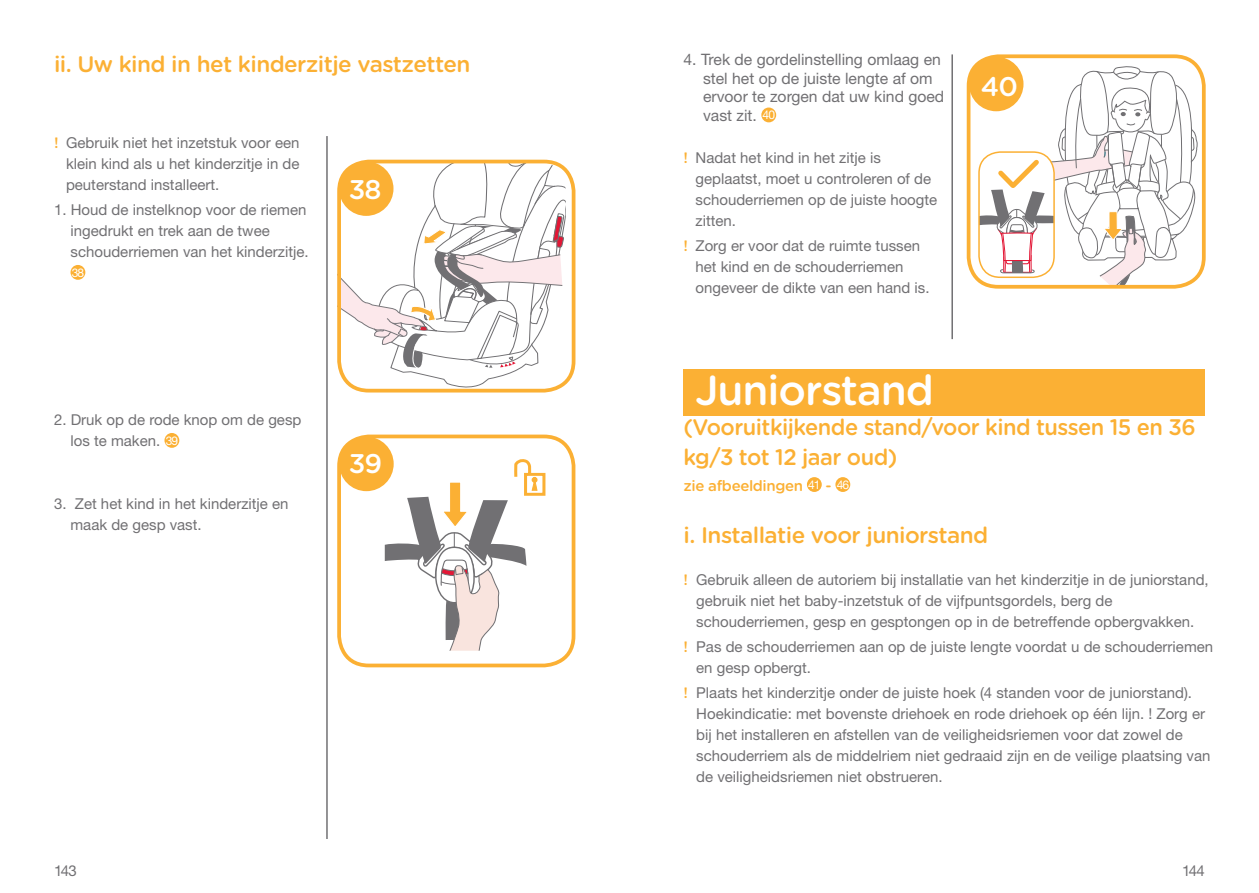
<style>
.page{position:relative;width:1259px;height:893px;background:#fff}
.page>*{position:absolute;margin:0;border:0;box-sizing:border-box;transform-origin:0 0}
.t1{font:500 42px "Gotham Rounded";letter-spacing:-.025em;color:#fff}
.t2{font:500 27px "Gotham Rounded";color:#fff}
.t3{font:500 22.5px/30px "Gotham Rounded";letter-spacing:-.025em;color:#fbb034}
.t4{font:15.75px/18.6px "Helvetica Neue LT Std";color:#717073}
.t5{font:15px/21px "Helvetica Neue LT Std";color:#717073}
.t6{font:500 15px "Gotham Rounded";letter-spacing:-.025em;color:#fbb034}
.t7{font:12px "Helvetica Neue LT Std";color:#fff}
.s1{font-family:"Gotham Rounded";font-weight:500;color:#fbb034}
.s2{font-size:12px;color:#fff}
.s3{font-family:"Helvetica Neue LT Std";font-weight:400;font-size:12px;color:#fff}
</style>
<div class="page">
<svg style="left:423px;top:375px;width:143px;height:16px"></svg>
<div style="left:337px;top:160px;width:238px;height:232px;border:4px solid #fbb034;border-radius:30px"></div>
<svg style="left:337px;top:161px;width:229px;height:214px"></svg>
<div style="left:339px;top:161px;width:54px;height:55px;background:#fbb034;border-radius:50%"></div>
<div style="left:761px;top:108px;width:15px;height:14px;background:#fbb034;border-radius:50%"></div>
<div style="left:339px;top:437px;width:55px;height:54px;background:#fbb034;border-radius:50%"></div>
<div style="left:337px;top:435px;width:238px;height:232px;border:4px solid #fbb034;border-radius:30px"></div>
<svg style="left:384px;top:459px;width:162px;height:192px"></svg>
<hr style="left:951px;top:54px;width:2px;height:285px;background:#717073">
<div style="left:966px;top:54px;width:239px;height:235px;border:4px solid #fbb034;border-radius:30px"></div>
<div style="left:969px;top:57px;width:54px;height:54px;background:#fbb034;border-radius:50%"></div>
<svg style="left:979px;top:64px;width:219px;height:223px"></svg>
<div style="left:683px;top:369px;width:522px;height:47px;background:#fbb034"></div>
<div style="left:807px;top:477px;width:14px;height:15px;background:#fbb034;border-radius:50%"></div>
<div style="left:835px;top:477px;width:15px;height:15px;background:#fbb034;border-radius:50%"></div>
<hr style="left:326px;top:136px;width:2px;height:703px;background:#717073">
<div style="left:71px;top:265px;width:14px;height:15px;background:#fbb034;border-radius:50%"></div>
<div style="left:164px;top:433px;width:15px;height:15px;background:#fbb034;border-radius:50%"></div>
<h3 class="t3" style="left:54px;top:48px;width:418px">ii. Uw kind in het kinderzitje vastzetten</h3>
<p class="t5" style="left:66px;top:132px;width:235px;text-align:justify;text-indent:-12px"><span class="s1">!</span> Gebruik niet het inzetstuk voor een klein kind als u het kinderzitje in de peuterstand installeert.</p>
<p class="t5" style="left:70px;top:199px;width:240px;text-indent:-16px">1. Houd de instelknop voor de riemen ingedrukt en trek aan de twee schouderriemen van het kinderzitje.</p>
<p class="t7" style="left:72px;top:265px;width:14px">38</p>
<h2 class="t2" style="left:349px;top:171px;width:34px">38</h2>
<p class="t5" style="left:70px;top:409px;width:232px;text-indent:-16px">2. Druk op de rode knop om de gesp los te maken. <span class="s2">39</span></p>
<p class="t5" style="left:70px;top:493px;width:220px;text-indent:-16px">3. Zet het kind in het kinderzitje en maak de gesp vast.</p>
<h2 class="t2" style="left:349px;top:444px;width:35px">39</h2>
<p class="t4" style="left:703px;top:50px;width:243px;text-indent:-19px">4. Trek de gordelinstelling omlaag en stel het op de juiste lengte af om ervoor te zorgen dat uw kind goed vast zit. <span class="s2">40</span></p>
<p class="t5" style="left:695px;top:147px;width:243px;text-indent:-12px"><span class="s1">!</span> Nadat het kind in het zitje is geplaatst, moet u controleren of de schouderriemen op de juiste hoogte zitten.</p>
<p class="t5" style="left:695px;top:235px;width:235px;text-indent:-12px"><span class="s1">!</span> Zorg er voor dat de ruimte tussen het kind en de schouderriemen ongeveer de dikte van een hand is.</p>
<h2 class="t2" style="left:981px;top:68px;width:39px">40</h2>
<h1 class="t1" style="left:695px;top:360px;width:240px">Juniorstand</h1>
<h3 class="t3" style="left:683px;top:411px;width:514px">(Vooruitkijkende stand/voor kind tussen 15 en 36 kg/3 tot 12 jaar oud)</h3>
<p class="t6" style="left:683px;top:474px;width:167px">zie afbeeldingen <span class="s3">41</span> - <span class="s3">46</span></p>
<h3 class="t3" style="left:683px;top:519px;width:306px">i. Installatie voor juniorstand</h3>
<p class="t5" style="left:696px;top:568px;width:514px;text-indent:-13px"><span class="s1">!</span> Gebruik alleen de autoriem bij installatie van het kinderzitje in de juniorstand, gebruik niet het baby-inzetstuk of de vijfpuntsgordels, berg de schouderriemen, gesp en gesptongen op in de betreffende opbergvakken.</p>
<p class="t5" style="left:696px;top:636px;width:518px;text-indent:-13px"><span class="s1">!</span> Pas de schouderriemen aan op de juiste lengte voordat u de schouderriemen en gesp opbergt.</p>
<p class="t5" style="left:696px;top:682px;width:515px;text-indent:-13px"><span class="s1">!</span> Plaats het kinderzitje onder de juiste hoek (4 standen voor de juniorstand).<br>Hoekindicatie: met bovenste driehoek en rode driehoek op één lijn. ! Zorg er bij het installeren en afstellen van de veiligheidsriemen voor dat zowel de schouderriem als de middelriem niet gedraaid zijn en de veilige plaatsing van de veiligheidsriemen niet obstrueren.</p>
<p class="t5" style="left:54px;top:859px;width:24px">143</p>
<p class="t5" style="left:1182px;top:860px;width:24px">144</p>
</div>
